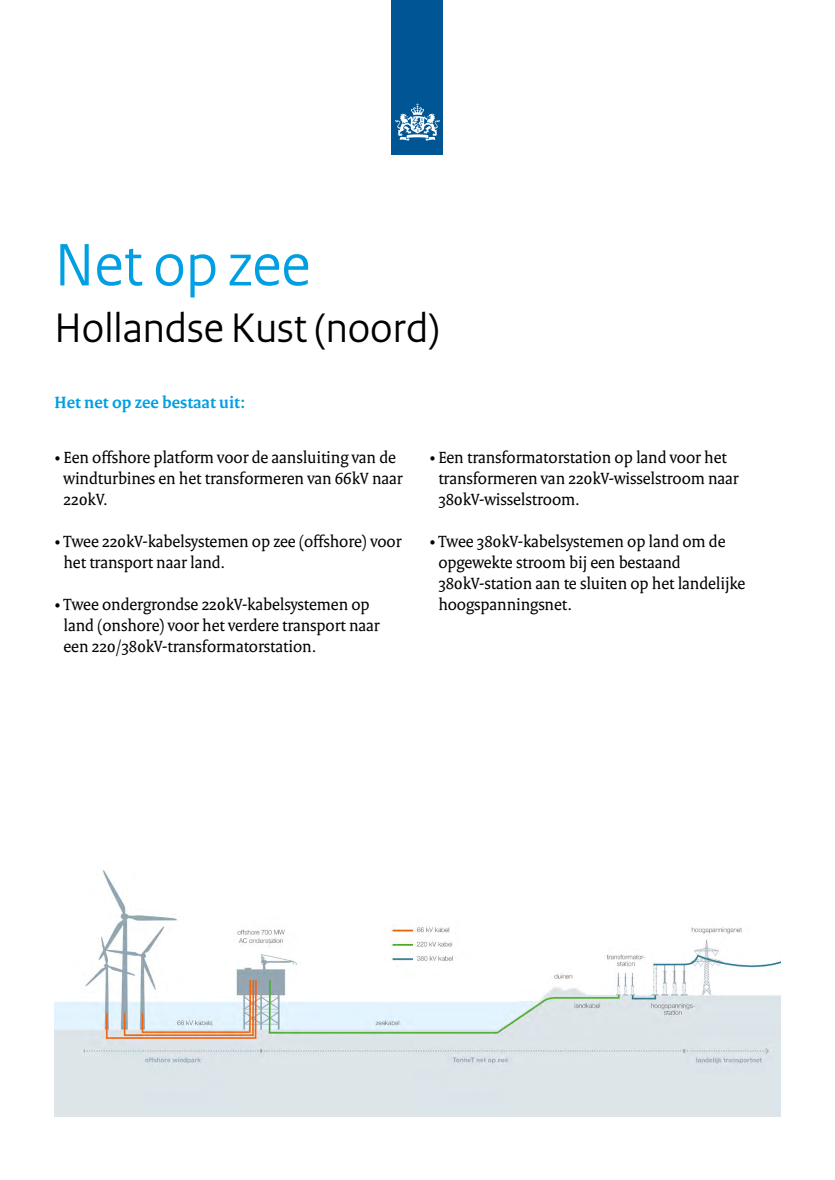
<style>
.page{position:relative;width:835px;height:1180px;background:#fff}
.page>*{position:absolute;margin:0;border:0;box-sizing:border-box;transform-origin:0 0}
.t1{font:63px "Rijksoverheid Sans Heading";color:#009fe3}
.t2{font:43.4px "Rijksoverheid Sans Heading";color:#000}
.t3{font:17.5px/21px "Rijksoverheid Serif";letter-spacing:-.005em;color:#000}
.t4{font:700 17.5px "Rijksoverheid Serif";color:#009fe3}
</style>
<div class="page">
<img style="left:55px;top:870px;width:725px;height:246px">
<div style="left:391px;top:0;width:52px;height:155px;background:#005694"></div>
<svg style="left:395px;top:103px;width:45px;height:38px"></svg>
<h1 class="t1" style="left:55px;top:228px;width:257px">Net op zee</h1>
<h2 class="t2" style="left:55px;top:303px;width:387px">Hollandse Kust (noord)</h2>
<p class="t4" style="left:55px;top:392px;width:192px">Het net op zee bestaat uit:</p>
<p class="t3" style="left:63px;top:446px;width:340px;text-indent:-9px">• Een offshore platform voor de aansluiting van de windturbines en het transformeren van 66kV naar<br>220kV.</p>
<p class="t3" style="left:63px;top:530px;width:339px;text-indent:-9px">• Twee 220kV-kabelsystemen op zee (offshore) voor het transport naar land.</p>
<p class="t3" style="left:63px;top:593px;width:317px;text-indent:-9px">• Twee ondergrondse 220kV-kabelsystemen op land (onshore) voor het verdere transport naar een 220/380kV-transformatorstation.</p>
<p class="t3" style="left:438px;top:446px;width:302px;text-indent:-9px">• Een transformatorstation op land voor het transformeren van 220kV-wisselstroom naar<br>380kV-wisselstroom.</p>
<p class="t3" style="left:438px;top:530px;width:308px;text-indent:-9px">• Twee 380kV-kabelsystemen op land om de opgewekte stroom bij een bestaand 380kV-station aan te sluiten op het landelijke hoogspanningsnet.</p>
</div>
